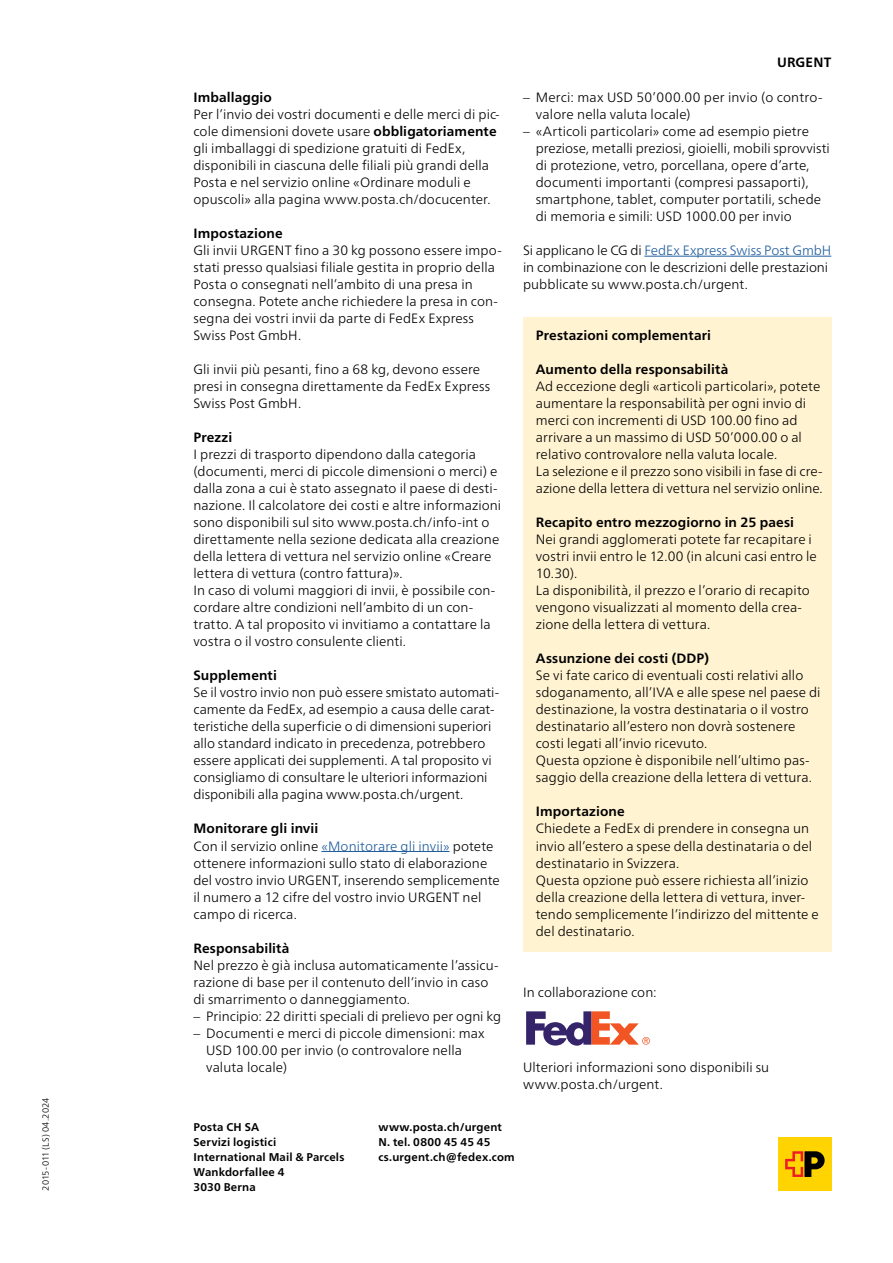
<style>
.page{position:relative;width:893px;height:1263px;background:#fff}
.page>*{position:absolute;margin:0;border:0;box-sizing:border-box;transform-origin:0 0}
.Copy{font:300 13.5px/17px "Frutiger Neue LT Pro";letter-spacing:.005em;color:#000}
.Copy_in_Kästchen{font:300 13.5px/17px "Frutiger Neue LT Pro";letter-spacing:.005em;color:#000}
.Copy_Untertitel_in_Kästchen{font:700 13.5px "Frutiger Neue LT Pro";letter-spacing:.01em;color:#000}
.Copy_Untertitel{font:700 13.5px "Frutiger Neue LT Pro";letter-spacing:.01em;color:#000}
.Adresse{font:300 13.5px "Frutiger Neue LT Pro";letter-spacing:.005em;color:#000}
.Kolumnentitel_bold{font:700 13.5px "Frutiger Neue LT Pro";letter-spacing:.015em;color:#000}
.Adresse-2{font:700 11.25px "Frutiger Neue LT Pro";letter-spacing:.015em;color:#000}
.Codierung{font:300 9px "Frutiger Neue LT Pro";color:#000}
.s1{font-weight:700}
.s2{color:#215e9e}
.s3{font-family:"Frutiger"}
</style>
<div class="page">
<hr style="left:321px;top:851px;width:129px;height:1px;background:#215e9e">
<hr style="left:644px;top:256px;width:187px;height:1px;background:#215e9e">
<div style="left:523px;top:317px;width:308px;height:39px;background:#fff3d1"></div>
<div style="left:523px;top:351px;width:308px;height:39px;background:#fff3d1"></div>
<div style="left:523px;top:368px;width:308px;height:107px;background:#fff3d1"></div>
<div style="left:523px;top:453px;width:308px;height:56px;background:#fff3d1"></div>
<div style="left:523px;top:504px;width:308px;height:39px;background:#fff3d1"></div>
<div style="left:523px;top:521px;width:308px;height:73px;background:#fff3d1"></div>
<div style="left:523px;top:572px;width:308px;height:73px;background:#fff3d1"></div>
<div style="left:523px;top:640px;width:308px;height:39px;background:#fff3d1"></div>
<div style="left:523px;top:657px;width:308px;height:107px;background:#fff3d1"></div>
<div style="left:523px;top:742px;width:308px;height:56px;background:#fff3d1"></div>
<div style="left:523px;top:793px;width:308px;height:39px;background:#fff3d1"></div>
<div style="left:523px;top:810px;width:308px;height:73px;background:#fff3d1"></div>
<div style="left:523px;top:861px;width:308px;height:90px;background:#fff3d1"></div>
<svg style="left:526px;top:1011px;width:124px;height:34px"></svg>
<div style="left:778px;top:1137px;width:53px;height:54px;background:#ffd400"></div>
<svg style="left:785px;top:1151px;width:40px;height:26px"></svg>
<p class="Codierung" style="left:41px;top:1191px;width:94px;rotate:-90deg">2015-011 (LS) 04.2024</p>
<p class="Copy_Untertitel" style="left:193px;top:89px;width:80px">Imballaggio</p>
<p class="Copy" style="left:193px;top:106px;width:308px">Per l’invio dei vostri documenti e delle merci di pic&shy;cole dimensioni dovete usare <span class="s1">obbligatoriamente </span>gli imballaggi di spedizione gratuiti di FedEx, disponibili in ciascuna delle filiali più grandi della Posta e nel servizio online «Ordinare moduli e opuscoli» alla pagina www.posta.ch/docucenter.</p>
<p class="Copy_Untertitel" style="left:193px;top:225px;width:91px">Impostazione</p>
<p class="Copy" style="left:193px;top:242px;width:310px">Gli invii URGENT fino a 30 kg possono essere impo&shy;stati presso qualsiasi filiale gestita in proprio della Posta o consegnati nell’ambito di una presa in consegna. Potete anche richiedere la presa in con&shy;segna dei vostri invii da parte di FedEx Express Swiss Post GmbH.</p>
<p class="Copy" style="left:193px;top:361px;width:298px">Gli invii più pesanti, fino a 68 kg, devono essere presi in consegna direttamente da FedEx Express<br>Swiss Post GmbH.</p>
<p class="Copy_Untertitel" style="left:193px;top:430px;width:40px">Prezzi</p>
<p class="Copy" style="left:193px;top:446px;width:309px">I prezzi di trasporto dipendono dalla categoria (documenti, merci di piccole dimensioni o merci) e dalla zona a cui è stato assegnato il paese di desti&shy;nazione. Il calcolatore dei costi e altre informazioni sono disponibili sul sito www.posta.ch/info-int o direttamente nella sezione dedicata alla creazione della lettera di vettura nel servizio online «Creare lettera di vettura (contro fattura)».</p>
<p class="Copy" style="left:193px;top:582px;width:303px">In caso di volumi maggiori di invii, è possibile con&shy;cordare altre condizioni nell’ambito di un con&shy;tratto. A tal proposito vi invitiamo a contattare la vostra o il vostro consulente clienti.</p>
<p class="Copy_Untertitel" style="left:193px;top:668px;width:85px">Supplementi</p>
<p class="Copy" style="left:193px;top:684px;width:307px">Se il vostro invio non può essere smistato automati&shy;camente da FedEx, ad esempio a causa delle carat&shy;teristiche della superficie o di dimensioni superiori allo standard indicato in precedenza, potrebbero essere applicati dei supplementi. A tal proposito vi consigliamo di consultare le ulteriori informazioni disponibili alla pagina www.posta.ch/urgent.</p>
<p class="Copy_Untertitel" style="left:193px;top:821px;width:126px">Monitorare gli invii</p>
<p class="Copy" style="left:193px;top:837px;width:308px">Con il servizio online <span class="s2">«Monitorare gli invii»</span> potete ottenere informazioni sullo stato di elaborazione del vostro invio URGENT, inserendo semplicemente il numero a 12 cifre del vostro invio URGENT nel campo di ricerca.</p>
<p class="Copy_Untertitel" style="left:193px;top:940px;width:97px">Responsabilità</p>
<p class="Copy" style="left:193px;top:956px;width:306px">Nel prezzo è già inclusa automaticamente l’assicu&shy;razione di base per il contenuto dell’invio in caso di smarrimento o danneggiamento.</p>
<p class="Copy" style="left:193px;top:1007px;width:309px"><span class="s3">–</span> Principio: 22 diritti speciali di prelievo per ogni kg</p>
<p class="Copy" style="left:206px;top:1024px;width:280px;text-indent:-13px"><span class="s3">–</span> Documenti e merci di piccole dimensioni: max<br>USD 100.00 per invio (o controvalore nella valuta locale)</p>
<p class="Kolumnentitel_bold" style="left:777px;top:54px;width:56px">URGENT</p>
<p class="Copy" style="left:536px;top:89px;width:288px;text-indent:-13px"><span class="s3">–</span> Merci: max USD 50’000.00 per invio (o contro&shy;valore nella valuta locale)</p>
<p class="Copy" style="left:536px;top:123px;width:296px;text-indent:-13px"><span class="s3">–</span> «Articoli particolari» come ad esempio pietre preziose, metalli preziosi, gioielli, mobili sprovvisti di protezione, vetro, porcellana, opere d’arte, documenti importanti (compresi passaporti), smartphone, tablet, computer portatili, schede di memoria e simili: USD 1000.00 per invio</p>
<p class="Copy" style="left:523px;top:242px;width:310px">Si applicano le CG di <span class="s2">FedEx Express Swiss Post GmbH </span>in combinazione con le descrizioni delle prestazioni pubblicate su www.posta.ch/urgent.</p>
<p class="Copy_Untertitel_in_Kästchen" style="left:536px;top:327px;width:177px">Prestazioni complementari</p>
<p class="Copy_Untertitel_in_Kästchen" style="left:536px;top:361px;width:194px">Aumento della responsabilità</p>
<p class="Copy_in_Kästchen" style="left:536px;top:378px;width:286px">Ad eccezione degli «articoli particolari», potete aumentare la responsabilità per ogni invio di merci con incrementi di USD 100.00 fino ad arrivare a un massimo di USD 50’000.00 o al relativo controvalore nella valuta locale.</p>
<p class="Copy_in_Kästchen" style="left:536px;top:463px;width:288px">La selezione e il prezzo sono visibili in fase di cre&shy;azione della lettera di vettura nel servizio online.</p>
<p class="Copy_Untertitel_in_Kästchen" style="left:536px;top:515px;width:260px">Recapito entro mezzogiorno in 25 paesi</p>
<p class="Copy_in_Kästchen" style="left:536px;top:531px;width:283px">Nei grandi agglomerati potete far recapitare i vostri invii entro le 12.00 (in alcuni casi entro le<br>10.30).</p>
<p class="Copy_in_Kästchen" style="left:536px;top:582px;width:275px">La disponibilità, il prezzo e l’orario di recapito vengono visualizzati al momento della crea&shy;zione della lettera di vettura.</p>
<p class="Copy_Untertitel_in_Kästchen" style="left:536px;top:651px;width:175px">Assunzione dei costi (DDP)</p>
<p class="Copy_in_Kästchen" style="left:536px;top:667px;width:286px">Se vi fate carico di eventuali costi relativi allo sdoganamento, all’IVA e alle spese nel paese di destinazione, la vostra destinataria o il vostro destinatario all’estero non dovrà sostenere costi legati all’invio ricevuto.</p>
<p class="Copy_in_Kästchen" style="left:536px;top:752px;width:278px">Questa opzione è disponibile nell’ultimo pas&shy;saggio della creazione della lettera di vettura.</p>
<p class="Copy_Untertitel_in_Kästchen" style="left:536px;top:804px;width:90px">Importazione</p>
<p class="Copy_in_Kästchen" style="left:536px;top:820px;width:278px">Chiedete a FedEx di prendere in consegna un invio all’estero a spese della destinataria o del destinatario in Svizzera.</p>
<p class="Copy_in_Kästchen" style="left:536px;top:871px;width:284px">Questa opzione può essere richiesta all’inizio della creazione della lettera di vettura, inver&shy;tendo semplicemente l’indirizzo del mittente e del destinatario.</p>
<p class="Adresse" style="left:523px;top:984px;width:135px">In collaborazione con:</p>
<p class="Copy" style="left:523px;top:1058px;width:248px">Ulteriori informazioni sono disponibili su www.posta.ch/urgent.</p>
<p class="Adresse-2" style="left:193px;top:1121px;width:67px">Posta CH SA</p>
<p class="Adresse-2" style="left:193px;top:1136px;width:84px">Servizi logistici</p>
<p class="Adresse-2" style="left:193px;top:1150px;width:152px">International Mail &amp; Parcels</p>
<p class="Adresse-2" style="left:193px;top:1165px;width:93px">Wankdorfallee 4</p>
<p class="Adresse-2" style="left:193px;top:1180px;width:64px">3030 Berna</p>
<p class="Adresse-2" style="left:378px;top:1121px;width:125px">www.posta.ch/urgent</p>
<p class="Adresse-2" style="left:378px;top:1136px;width:113px">N. tel. 0800 45 45 45</p>
<p class="Adresse-2" style="left:378px;top:1150px;width:138px">cs.urgent.ch@fedex.com</p>
</div>
